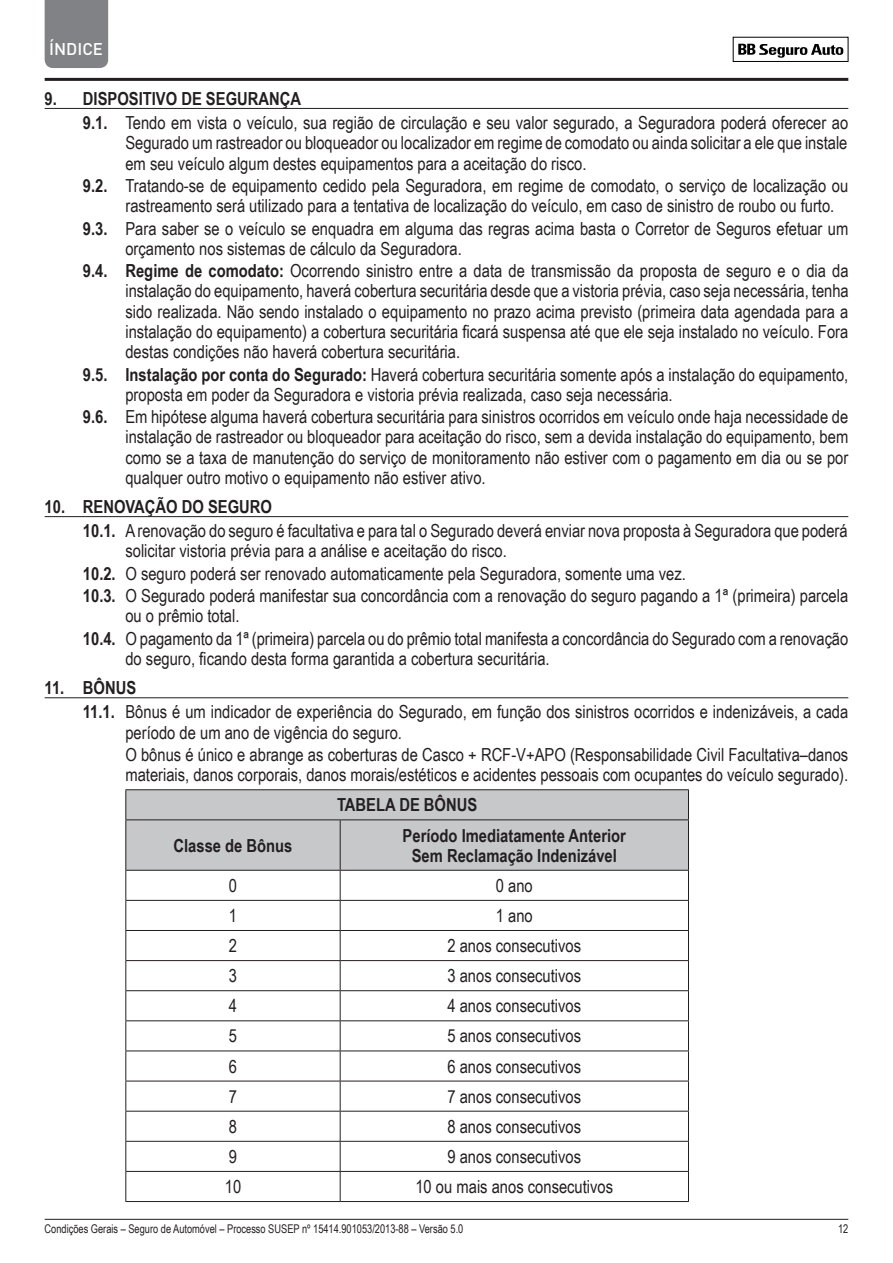
<style>
.page{position:relative;width:893px;height:1263px;background:#fff}
.page>*{position:absolute;margin:0;border:0;box-sizing:border-box;transform-origin:0 0}
._1_1{font:18px/20.2px "Arial Narrow";color:#231f20}
.Texto_19mm{font:18px/20.2px "Arial Narrow";color:#231f20}
.tabela_centralizada{font:18px "Arial Narrow";color:#231f20}
.tabela_centralizada-2{font:700 18px/20.2px "Arial Narrow";color:#231f20;text-align:center}
.Cláusula{font:700 18px "Arial Narrow";color:#231f20}
.t1{font:500 16.8px "DIN";color:#fff}
.t2{font:12px "Arial Narrow";color:#231f20;scale:.94 1}
.s1{font-weight:700}
</style>
<div class="page">
<hr style="left:45px;top:78px;width:803px;height:3px;background:#231f20">
<hr style="left:45px;top:1219px;width:803px;height:1px;background:#231f20">
<div style="left:733px;top:37px;width:115px;height:25px;background:#fff;border:1px solid #000001"></div>
<svg style="left:738px;top:44px;width:105px;height:14px"></svg>
<div style="left:45px;top:0;width:63px;height:68px;background:#808285"></div>
<hr style="left:45px;top:108px;width:803px;height:1px;background:#231f20">
<hr style="left:45px;top:516px;width:803px;height:1px;background:#231f20">
<hr style="left:45px;top:697px;width:803px;height:1px;background:#231f20">
<hr style="left:125px;top:1050px;width:215px;height:1px;background:#231f20">
<hr style="left:340px;top:1050px;width:349px;height:1px;background:#231f20">
<hr style="left:340px;top:1051px;width:1px;height:30px;background:#231f20">
<hr style="left:125px;top:1081px;width:215px;height:1px;background:#231f20">
<hr style="left:340px;top:1081px;width:349px;height:1px;background:#231f20">
<hr style="left:340px;top:1081px;width:1px;height:30px;background:#231f20">
<hr style="left:125px;top:1111px;width:215px;height:1px;background:#231f20">
<hr style="left:340px;top:1111px;width:349px;height:1px;background:#231f20">
<hr style="left:340px;top:1111px;width:1px;height:30px;background:#231f20">
<hr style="left:125px;top:1141px;width:215px;height:1px;background:#231f20">
<hr style="left:340px;top:1141px;width:349px;height:1px;background:#231f20">
<hr style="left:125px;top:1171px;width:215px;height:1px;background:#231f20">
<hr style="left:340px;top:1171px;width:349px;height:1px;background:#231f20">
<svg style="left:340px;top:1142px;width:1px;height:59px"></svg>
<hr style="left:125px;top:1051px;width:1px;height:30px;background:#231f20">
<hr style="left:688px;top:1051px;width:1px;height:30px;background:#231f20">
<hr style="left:125px;top:1081px;width:1px;height:30px;background:#231f20">
<hr style="left:688px;top:1081px;width:1px;height:30px;background:#231f20">
<hr style="left:125px;top:1111px;width:1px;height:30px;background:#231f20">
<hr style="left:688px;top:1111px;width:1px;height:30px;background:#231f20">
<svg style="left:125px;top:1142px;width:1px;height:59px"></svg>
<svg style="left:688px;top:1142px;width:1px;height:59px"></svg>
<hr style="left:125px;top:1201px;width:215px;height:1px;background:#231f20">
<hr style="left:340px;top:1201px;width:349px;height:1px;background:#231f20">
<hr style="left:125px;top:789px;width:215px;height:1px;background:#231f20">
<hr style="left:340px;top:789px;width:349px;height:1px;background:#231f20">
<svg style="left:125px;top:790px;width:564px;height:260px"></svg>
<hr style="left:125px;top:820px;width:1px;height:50px;background:#231f20">
<hr style="left:688px;top:820px;width:1px;height:50px;background:#231f20">
<hr style="left:125px;top:870px;width:215px;height:1px;background:#231f20">
<hr style="left:340px;top:870px;width:349px;height:1px;background:#231f20">
<p class="t1" style="left:49px;top:38px;width:55px">ÍNDICE</p>
<p class="Cláusula" style="left:45px;top:85px;width:258px">9. DISPOSITIVO DE SEGURANÇA</p>
<p class="_1_1" style="left:125px;top:112px;width:724px;text-align:justify;text-indent:-43px"><span class="s1">9.1.</span> Tendo em vista o veículo, sua região de circulação e seu valor segurado, a Seguradora poderá oferecer ao Segurado um rastreador ou bloqueador ou localizador em regime de comodato ou ainda solicitar a ele que instale em seu veículo algum destes equipamentos para a aceitação do risco.</p>
<p class="_1_1" style="left:125px;top:175px;width:724px;text-indent:-43px"><span class="s1">9.2.</span> Tratando-se de equipamento cedido pela Seguradora, em regime de comodato, o serviço de localização ou rastreamento será utilizado para a tentativa de localização do veículo, em caso de sinistro de roubo ou furto.</p>
<p class="_1_1" style="left:125px;top:217px;width:724px;text-indent:-43px"><span class="s1">9.3.</span> Para saber se o veículo se enquadra em alguma das regras acima basta o Corretor de Seguros efetuar um orçamento nos sistemas de cálculo da Seguradora.</p>
<p class="_1_1" style="left:125px;top:260px;width:725px;text-align:justify;text-indent:-43px"><span class="s1">9.4. Regime de comodato:</span> Ocorrendo sinistro entre a data de transmissão da proposta de seguro e o dia da instalação do equipamento, haverá cobertura securitária desde que a vistoria prévia, caso seja necessária, tenha sido realizada. Não sendo instalado o equipamento no prazo acima previsto (primeira data agendada para a instalação do equipamento) a cobertura securitária ficará suspensa até que ele seja instalado no veículo. Fora destas condições não haverá cobertura securitária.</p>
<p class="_1_1" style="left:125px;top:363px;width:724px;text-indent:-43px"><span class="s1">9.5. Instalação por conta do Segurado:</span> Haverá cobertura securitária somente após a instalação do equipamento, proposta em poder da Seguradora e vistoria prévia realizada, caso seja necessária.</p>
<p class="_1_1" style="left:125px;top:406px;width:724px;text-align:justify;text-indent:-43px"><span class="s1">9.6.</span> Em hipótese alguma haverá cobertura securitária para sinistros ocorridos em veículo onde haja necessidade de instalação de rastreador ou bloqueador para aceitação do risco, sem a devida instalação do equipamento, bem como se a taxa de manutenção do serviço de monitoramento não estiver com o pagamento em dia ou se por qualquer outro motivo o equipamento não estiver ativo.</p>
<p class="Cláusula" style="left:45px;top:493px;width:229px">10. RENOVAÇÃO DO SEGURO</p>
<p class="_1_1" style="left:125px;top:520px;width:724px;text-indent:-43px"><span class="s1">10.1.</span> A renovação do seguro é facultativa e para tal o Segurado deverá enviar nova proposta à Seguradora que poderá solicitar vistoria prévia para a análise e aceitação do risco.</p>
<p class="_1_1" style="left:83px;top:563px;width:604px"><span class="s1">10.2.</span> O seguro poderá ser renovado automaticamente pela Seguradora, somente uma vez.</p>
<p class="_1_1" style="left:125px;top:585px;width:724px;text-indent:-43px"><span class="s1">10.3.</span> O Segurado poderá manifestar sua concordância com a renovação do seguro pagando a 1ª (primeira) parcela ou o prêmio total.</p>
<p class="_1_1" style="left:125px;top:628px;width:724px;text-indent:-43px"><span class="s1">10.4.</span> O pagamento da 1ª (primeira) parcela ou do prêmio total manifesta a concordância do Segurado com a renovação do seguro, ficando desta forma garantida a cobertura securitária.</p>
<p class="Cláusula" style="left:45px;top:674px;width:93px">11. BÔNUS</p>
<p class="_1_1" style="left:125px;top:701px;width:724px;text-indent:-43px"><span class="s1">11.1.</span> Bônus é um indicador de experiência do Segurado, em função dos sinistros ocorridos e indenizáveis, a cada período de um ano de vigência do seguro.</p>
<p class="Texto_19mm" style="left:125px;top:744px;width:724px">O bônus é único e abrange as coberturas de Casco + RCF-V+APO (Responsabilidade Civil Facultativa–danos materiais, danos corporais, danos morais/estéticos e acidentes pessoais com ocupantes do veículo segurado).</p>
<p class="tabela_centralizada-2" style="left:337px;top:794px;width:142px">TABELA DE BÔNUS</p>
<p class="tabela_centralizada-2" style="left:174px;top:834px;width:120px">Classe de Bônus</p>
<p class="tabela_centralizada-2" style="left:403px;top:824px;width:225px">Período Imediatamente Anterior<br>Sem Reclamação Indenizável</p>
<p class="tabela_centralizada" style="left:229px;top:872px;width:10px">0</p>
<p class="tabela_centralizada" style="left:496px;top:872px;width:38px">0 ano</p>
<p class="tabela_centralizada" style="left:229px;top:902px;width:10px">1</p>
<p class="tabela_centralizada" style="left:496px;top:902px;width:38px">1 ano</p>
<p class="tabela_centralizada" style="left:229px;top:932px;width:10px">2</p>
<p class="tabela_centralizada" style="left:447px;top:932px;width:135px">2 anos consecutivos</p>
<p class="tabela_centralizada" style="left:229px;top:963px;width:10px">3</p>
<p class="tabela_centralizada" style="left:447px;top:963px;width:135px">3 anos consecutivos</p>
<p class="tabela_centralizada" style="left:229px;top:993px;width:10px">4</p>
<p class="tabela_centralizada" style="left:447px;top:993px;width:135px">4 anos consecutivos</p>
<p class="tabela_centralizada" style="left:229px;top:1023px;width:10px">5</p>
<p class="tabela_centralizada" style="left:447px;top:1023px;width:135px">5 anos consecutivos</p>
<p class="tabela_centralizada" style="left:229px;top:1053px;width:10px">6</p>
<p class="tabela_centralizada" style="left:447px;top:1053px;width:135px">6 anos consecutivos</p>
<p class="tabela_centralizada" style="left:229px;top:1083px;width:10px">7</p>
<p class="tabela_centralizada" style="left:447px;top:1083px;width:135px">7 anos consecutivos</p>
<p class="tabela_centralizada" style="left:229px;top:1113px;width:10px">8</p>
<p class="tabela_centralizada" style="left:447px;top:1113px;width:135px">8 anos consecutivos</p>
<p class="tabela_centralizada" style="left:229px;top:1143px;width:10px">9</p>
<p class="tabela_centralizada" style="left:447px;top:1143px;width:135px">9 anos consecutivos</p>
<p class="tabela_centralizada" style="left:225px;top:1173px;width:18px">10</p>
<p class="tabela_centralizada" style="left:415px;top:1173px;width:199px">10 ou mais anos consecutivos</p>
<p class="t2" style="left:45px;top:1219px;width:447px">Condições Gerais – Seguro de Automóvel – Processo SUSEP nº 15414.901053/2013-88 – Versão 5.0</p>
<p class="t2" style="left:838px;top:1219px;width:12px">12</p>
</div>
